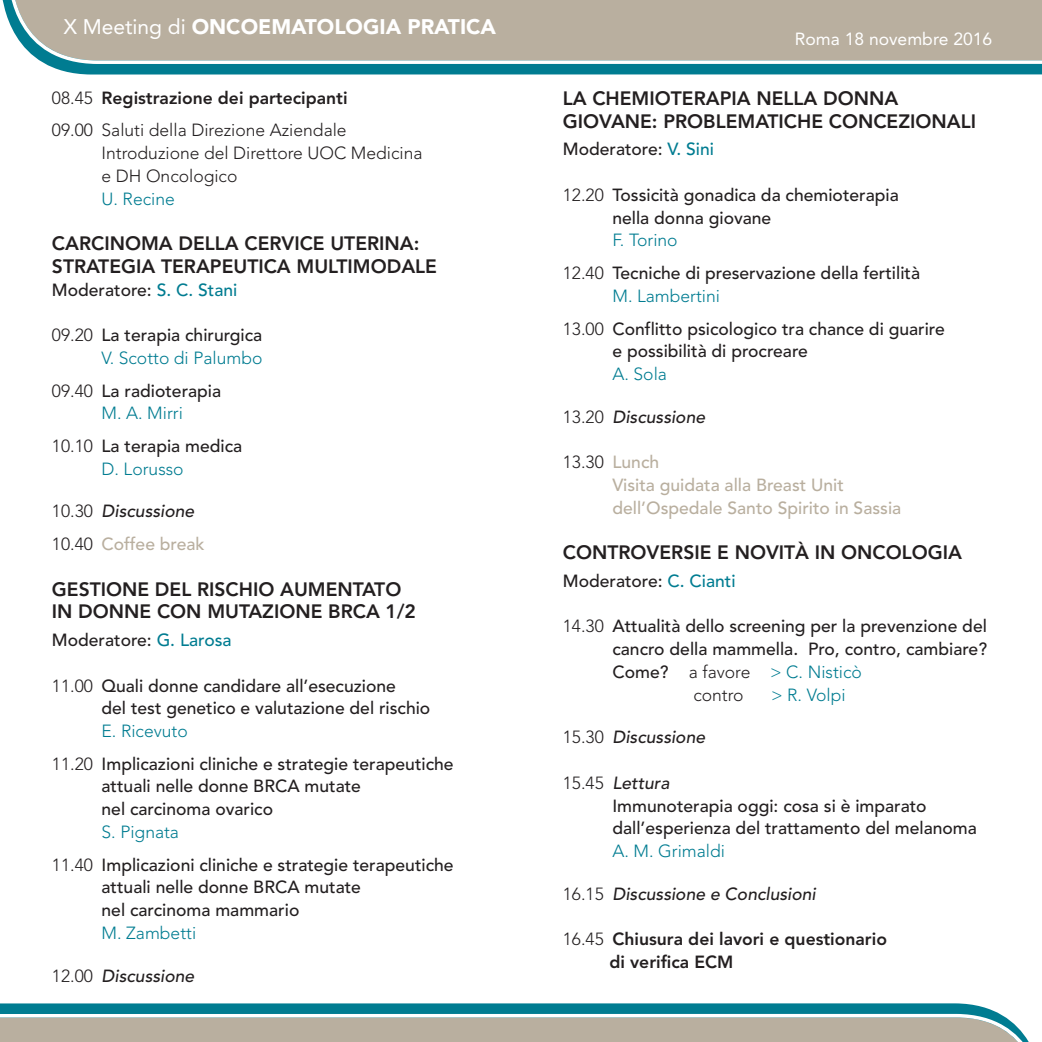
<style>
.page{position:relative;width:1042px;height:1042px;background:#fff}
.page>*{position:absolute;margin:0;border:0;box-sizing:border-box;transform-origin:0 0}
.t1{font:900 21px "Avenir";color:#fff}
.t2{font:800 19.25px/22.8px "Avenir";color:#231f20}
.t3{font:500 17.5px/22.8px "Avenir";color:#231f20}
.t4{font:300 17.5px/32.7px "Avenir";color:#231f20}
.t5{font:italic 500 17.5px/32.7px "Avenir";color:#231f20}
.t6{font:500 17.5px/22.8px "Avenir";color:#b9af9f}
.t7{font:300 17.5px "Avenir";color:#007c91}
.t8{font:800 17.5px/22.8px "Avenir";color:#231f20}
.t9{font:17.5px "Avenir";color:#fff}
.s1{font-weight:400}
.s2{font-weight:800}
.s3{color:#007c91}
.s4{font-weight:300}
.s5{font-weight:300;color:#007c91}
.s6{font-weight:300;font-style:normal}
.s7{font-style:normal;color:#b9af9f}
.s8{font-weight:300;color:#231f20}
.s9{font-weight:500;color:#231f20}
.s10{color:#231f20}
.s11{font-style:italic}
</style>
<div class="page">
<svg style="left:0;top:1003px;width:1029px;height:39px;background:#8eaaa6"></svg>
<svg style="left:2px;top:0;width:1040px;height:75px;background:#1f8b9e"></svg>
<svg style="left:7px;top:0;width:1035px;height:64px;background:#bab3a5"></svg>
<p class="t1" style="left:64px;top:18px;width:434px"><span class="s1">X Meeting di</span> ONCOEMATOLOGIA PRATICA</p>
<p class="t4" style="left:52px;top:83px;width:297px">08.45 <span class="s2">Registrazione dei partecipanti<br></span>09.00 Saluti della Direzione Aziendale</p>
<p class="t4" style="left:102px;top:143px;width:322px;line-height:22.8px">Introduzione del Direttore UOC Medicina e DH Oncologico</p>
<p class="t7" style="left:102px;top:191px;width:75px">U. Recine</p>
<p class="t2" style="left:52px;top:234px;width:387px">CARCINOMA DELLA CERVICE UTERINA:<br>STRATEGIA TERAPEUTICA MULTIMODALE</p>
<p class="t3" style="left:52px;top:280px;width:187px">Moderatore: <span class="s3">S. C. Stani</span></p>
<p class="t3" style="left:52px;top:325px;width:212px;text-align:right"><span class="s4">09.20</span> La terapia chirurgica<br><span class="s5">V. Scotto di Palumbo</span></p>
<p class="t3" style="left:102px;top:380px;width:121px;text-indent:-50px"><span class="s4">09.40</span> La radioterapia<br><span class="s5">M. A. Mirri</span></p>
<p class="t3" style="left:52px;top:436px;width:192px;text-align:center"><span class="s4">10.10</span> La terapia medica<br><span class="s5">D. Lorusso</span></p>
<p class="t5" style="left:52px;top:496px;width:154px"><span class="s6">10.30</span> Discussione<br><span class="s6">10.40</span> <span class="s7">Coffee break</span></p>
<p class="t2" style="left:52px;top:579px;width:365px">GESTIONE DEL RISCHIO AUMENTATO<br>IN DONNE CON MUTAZIONE BRCA 1/2</p>
<p class="t3" style="left:52px;top:630px;width:181px">Moderatore: <span class="s3">G. Larosa</span></p>
<p class="t3" style="left:102px;top:675px;width:330px;text-indent:-50px"><span class="s4">11.00</span> Quali donne candidare all’esecuzione<br>del test genetico e valutazione del rischio</p>
<p class="t3" style="left:52px;top:716px;width:403px;line-height:32.7px;text-indent:50px"><span class="s5">E. Ricevuto<br></span><span class="s4">11.20</span> Implicazioni cliniche e strategie terapeutiche</p>
<p class="t3" style="left:102px;top:776px;width:261px">attuali nelle donne BRCA mutate nel carcinoma ovarico</p>
<p class="t3" style="left:52px;top:817px;width:403px;line-height:32.7px;text-indent:50px"><span class="s5">S. Pignata<br></span><span class="s4">11.40</span> Implicazioni cliniche e strategie terapeutiche</p>
<p class="t3" style="left:102px;top:877px;width:261px">attuali nelle donne BRCA mutate nel carcinoma mammario</p>
<p class="t7" style="left:102px;top:925px;width:96px">M. Zambetti</p>
<p class="t5" style="left:52px;top:960px;width:144px"><span class="s6">12.00</span> Discussione</p>
<p class="t9" style="left:795px;top:32px;width:199px">Roma 18 novembre 2016</p>
<p class="t2" style="left:563px;top:88px;width:415px">LA CHEMIOTERAPIA NELLA DONNA<br>GIOVANE: PROBLEMATICHE CONCEZIONALI</p>
<p class="t3" style="left:563px;top:139px;width:153px">Moderatore: <span class="s3">V. Sini</span></p>
<p class="t3" style="left:612px;top:185px;width:288px;text-indent:-50px"><span class="s4">12.20</span> Tossicità gonadica da chemioterapia nella donna giovane</p>
<p class="t3" style="left:563px;top:225px;width:359px;line-height:32.7px;text-indent:50px"><span class="s5">F. Torino<br></span><span class="s4">12.40</span> Tecniche di preservazione della fertilità</p>
<p class="t3" style="left:563px;top:281px;width:383px;line-height:32.7px;text-indent:50px"><span class="s5">M. Lambertini<br></span><span class="s4">13.00</span> Conflitto psicologico tra chance di guarire</p>
<p class="t3" style="left:612px;top:341px;width:197px">e possibilità di procreare</p>
<p class="t7" style="left:612px;top:367px;width:56px">A. Sola</p>
<p class="t5" style="left:563px;top:402px;width:144px"><span class="s6">13.20</span> Discussione</p>
<p class="t6" style="left:612px;top:452px;width:290px;text-indent:-50px"><span class="s8">13.30</span> Lunch<br>Visita guidata alla Breast Unit dell’Ospedale Santo Spirito in Sassia</p>
<p class="t2" style="left:563px;top:543px;width:401px">CONTROVERSIE E NOVITÀ IN ONCOLOGIA</p>
<p class="t3" style="left:563px;top:571px;width:174px">Moderatore: <span class="s3">C. Cianti</span></p>
<p class="t3" style="left:563px;top:616px;width:425px"><span class="s4">14.30</span> Attualità dello screening per la prevenzione del</p>
<p class="t3" style="left:612px;top:639px;width:376px">cancro della mammella. Pro, contro, cambiare?</p>
<p class="t7" style="left:612px;top:665px;width:251px"><span class="s9">Come?</span> <span class="s10">a favore</span> &gt; C. Nisticò</p>
<p class="t4" style="left:693px;top:680px;width:52px">contro</p>
<p class="t7" style="left:771px;top:687px;width:76px">&gt; R. Volpi</p>
<p class="t5" style="left:563px;top:722px;width:144px"><span class="s6">15.30</span> Discussione</p>
<p class="t3" style="left:612px;top:773px;width:366px;text-indent:-50px"><span class="s4">15.45</span> <span class="s11">Lettura<br></span>Immunoterapia oggi: cosa si è imparato dall’esperienza del trattamento del melanoma</p>
<p class="t7" style="left:612px;top:844px;width:114px">A. M. Grimaldi</p>
<p class="t5" style="left:563px;top:878px;width:254px"><span class="s6">16.15</span> Discussione e Conclusioni</p>
<p class="t8" style="left:609px;top:929px;width:279px;text-indent:-47px"><span class="s4">16.45</span> Chiusura dei lavori e questionario di verifica ECM</p>
</div>
